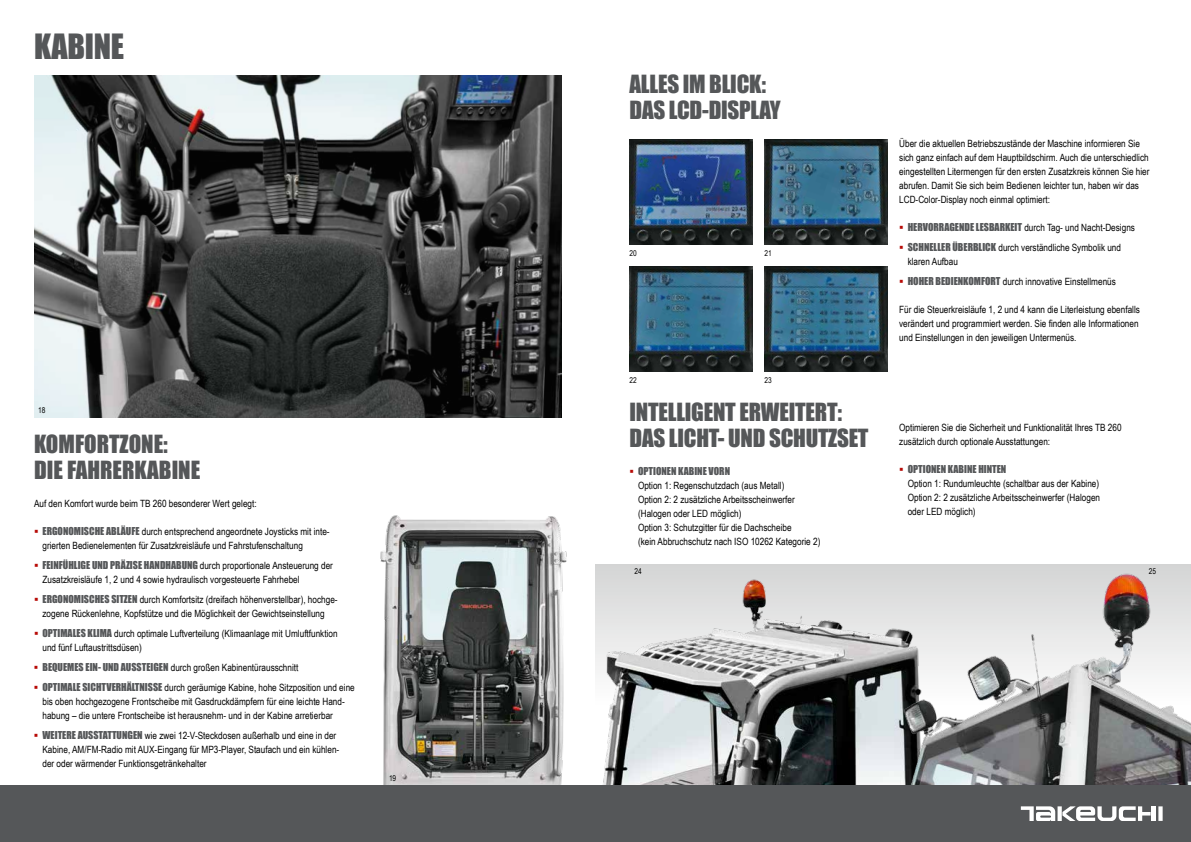
<style>
.page{position:relative;width:1191px;height:842px;background:#fff}
.page>*{position:absolute;margin:0;border:0;box-sizing:border-box;transform-origin:0 0}
.t1{font:32px "Impact";letter-spacing:-.01em;color:#555759}
.t2{font:23px/26px "Impact";letter-spacing:-.01em;color:#555759}
.t3{font:10px/14px "Arial Narrow";color:#000}
.t4{font:10px "Impact";color:#555759}
.t5{font:8px "Arial Narrow";color:#000}
.s1{font-family:"Impact";color:#555759}
</style>
<div class="page">
<img style="left:380px;top:515px;width:187px;height:270px">
<img style="left:34px;top:75px;width:527px;height:342px">
<img style="left:595px;top:564px;width:298px;height:221px">
<img style="left:893px;top:564px;width:298px;height:221px">
<img style="left:629px;top:140px;width:123px;height:105px">
<img style="left:764px;top:140px;width:123px;height:105px">
<img style="left:629px;top:266px;width:123px;height:105px">
<img style="left:764px;top:266px;width:123px;height:105px">
<div style="left:0;top:785px;width:1191px;height:57px;background:#555759"></div>
<svg style="left:1158px;top:806px;width:4px;height:15px"></svg>
<hr style="left:1151px;top:806px;width:4px;height:15px;background:#fff">
<svg style="left:1057px;top:806px;width:4px;height:15px"></svg>
<svg style="left:1062px;top:806px;width:88px;height:15px"></svg>
<svg style="left:1020px;top:806px;width:35px;height:15px"></svg>
<h1 class="t1" style="left:34px;top:22px;width:91px">KABINE</h1>
<p class="t5" style="left:38px;top:405px;width:9px">18</p>
<h2 class="t2" style="left:34px;top:431px;width:168px">KOMFORTZONE:<br>DIE FAHRERKABINE</h2>
<p class="t3" style="left:34px;top:496px;width:224px">Auf den Komfort wurde beim TB 260 besonderer Wert gelegt:</p>
<p class="t3" style="left:43px;top:524px;width:289px"><span class="s1">ERGONOMISCHE ABLÄUFE</span> durch entsprechend angeordnete Joysticks mit inte&shy;grierten Bedienelementen für Zusatzkreisläufe und Fahrstufenschaltung</p>
<p class="t3" style="left:43px;top:558px;width:292px"><span class="s1">FEINFÜHLIGE UND PRÄZISE HANDHABUNG</span> durch proportionale Ansteuerung der<br>Zusatzkreisläufe 1, 2 und 4 sowie hydraulisch vorgesteuerte Fahrhebel</p>
<p class="t3" style="left:42px;top:592px;width:297px"><span class="s1">ERGONOMISCHES SITZEN</span> durch Komfortsitz (dreifach höhenverstellbar), hochge&shy;zogene Rückenlehne, Kopfstütze und die Möglichkeit der Gewichtseinstellung</p>
<p class="t3" style="left:42px;top:626px;width:297px"><span class="s1">OPTIMALES KLIMA</span> durch optimale Luftverteilung (Klimaanlage mit Umluftfunktion und fünf Luftaustrittsdüsen)</p>
<p class="t3" style="left:42px;top:657px;width:314px;line-height:20px"><span class="s1">BEQUEMES EIN- UND AUSSTEIGEN</span> durch großen Kabinentürausschnitt<br><span class="s1">OPTIMALE SICHTVERHÄLTNISSE</span> durch geräumige Kabine, hohe Sitzposition und eine</p>
<p class="t3" style="left:42px;top:694px;width:304px">bis oben hochgezogene Frontscheibe mit Gasdruckdämpfern für eine leichte Hand&shy;habung – die untere Frontscheibe ist herausnehm- und in der Kabine arretierbar</p>
<p class="t3" style="left:42px;top:728px;width:298px"><span class="s1">WEITERE AUSSTATTUNGEN</span> wie zwei 12-V-Steckdosen außerhalb und eine in der<br>Kabine, AM/FM-Radio mit AUX-Eingang für MP3-Player, Staufach und ein kühlen&shy;der oder wärmender Funktionsgetränkehalter</p>
<p class="t5" style="left:389px;top:772px;width:9px">19</p>
<h2 class="t2" style="left:629px;top:71px;width:153px">ALLES IM BLICK:<br>DAS LCD-DISPLAY</h2>
<p class="t5" style="left:629px;top:248px;width:9px">20</p>
<p class="t5" style="left:764px;top:248px;width:9px">21</p>
<p class="t5" style="left:629px;top:374px;width:9px">22</p>
<p class="t5" style="left:764px;top:374px;width:9px">23</p>
<h2 class="t2" style="left:629px;top:398px;width:240px">INTELLIGENT ERWEITERT:<br>DAS LICHT- UND SCHUTZSET</h2>
<p class="t4" style="left:638px;top:463px;width:94px">OPTIONEN KABINE VORN</p>
<p class="t3" style="left:638px;top:478px;width:184px">Option 1: Regenschutzdach (aus Metall)<br>Option 2: 2 zusätzliche Arbeitsscheinwerfer (Halogen oder LED möglich)<br>Option 3: Schutzgitter für die Dachscheibe<br>(kein Abbruchschutz nach ISO 10262 Kategorie 2)</p>
<p class="t3" style="left:899px;top:136px;width:252px">Über die aktuellen Betriebszustände der Maschine informieren Sie sich ganz einfach auf dem Hauptbildschirm. Auch die unterschiedlich eingestellten Litermengen für den ersten Zusatzkreis können Sie hier abrufen. Damit Sie sich beim Bedienen leichter tun, haben wir das LCD-Color-Display noch einmal optimiert:</p>
<p class="t3" style="left:907px;top:217px;width:229px;line-height:20px"><span class="s1">HERVORRAGENDE LESBARKEIT</span> durch Tag- und Nacht-Designs<br><span class="s1">SCHNELLER ÜBERBLICK</span> durch verständliche Symbolik und</p>
<p class="t3" style="left:907px;top:251px;width:210px;line-height:20px">klaren Aufbau<br><span class="s1">HOHER BEDIENKOMFORT</span> durch innovative Einstellmenüs</p>
<p class="t3" style="left:899px;top:302px;width:242px">Für die Steuerkreisläufe 1, 2 und 4 kann die Literleistung ebenfalls verändert und programmiert werden. Sie finden alle Informationen und Einstellungen in den jeweiligen Untermenüs.</p>
<p class="t3" style="left:899px;top:420px;width:224px">Optimieren Sie die Sicherheit und Funktionalität Ihres TB 260 zusätzlich durch optionale Ausstattungen:</p>
<p class="t4" style="left:907px;top:461px;width:100px">OPTIONEN KABINE HINTEN</p>
<p class="t3" style="left:907px;top:476px;width:194px;text-align:justify">Option 1: Rundumleuchte (schaltbar aus der Kabine)<br>Option 2: 2 zusätzliche Arbeitsscheinwerfer (Halogen oder LED möglich)</p>
<p class="t5" style="left:634px;top:566px;width:9px">24</p>
<p class="t5" style="left:1148px;top:566px;width:9px">25</p>
</div>
